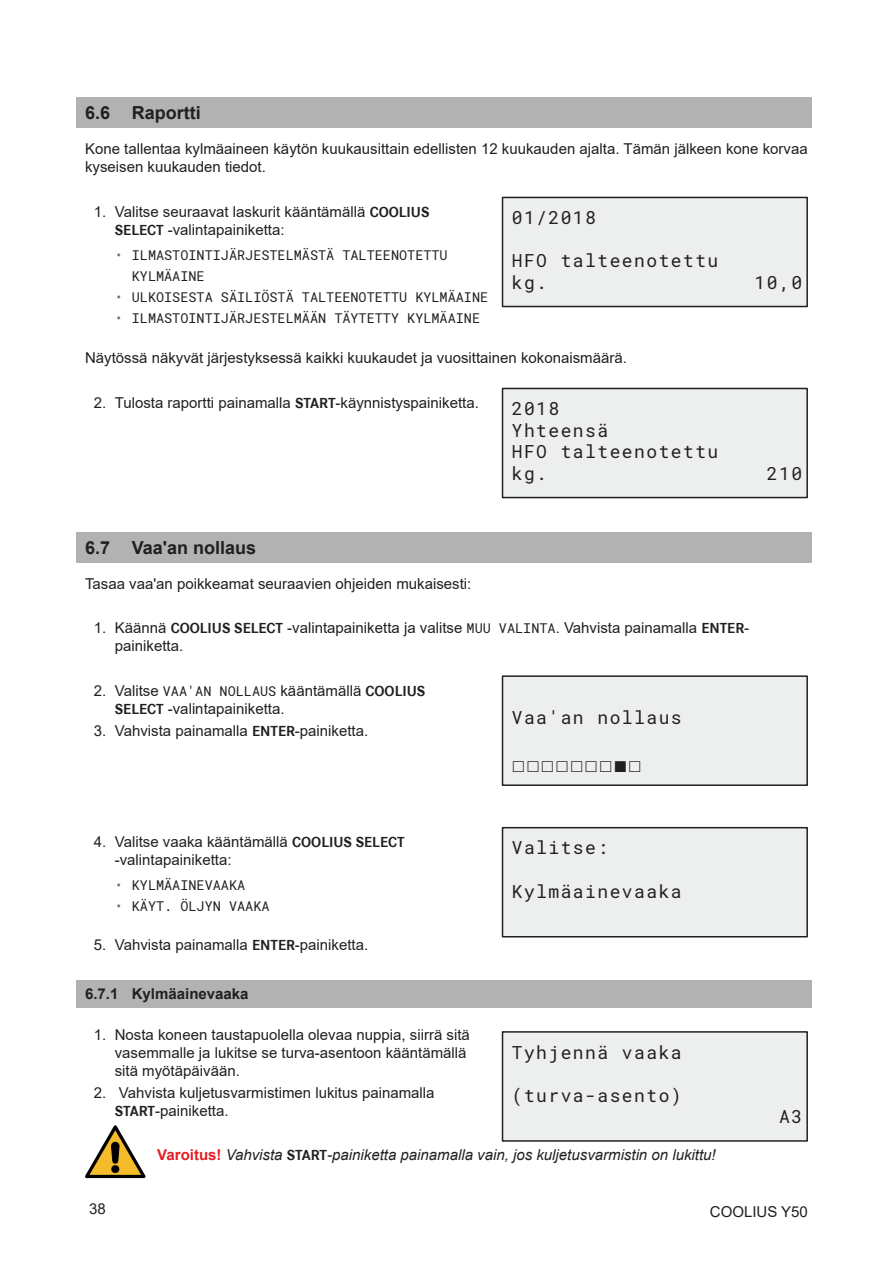
<style>
.page{position:relative;width:893px;height:1263px;background:#fff}
.page>*{position:absolute;margin:0;border:0;box-sizing:border-box;transform-origin:0 0}
.t1{font:18px/21.6px "Roboto Mono";letter-spacing:.08em;color:#231f20}
.t2{font:700 18px "Arial";color:#231f20}
.t3{font:15px/18px "Arial";color:#231f20}
.t4{font:italic 15px "Arial";color:#231f20}
.t5{font:700 15px "Arial";color:#231f20}
.t6{font:13.5px/21px "Roboto Mono";color:#231f20}
.s1{font-family:"Corporate S";font-weight:700}
.s2{color:#737173}
.s3{font-family:"Roboto Mono";font-size:13.5px}
.s4{font-weight:700;font-style:normal;color:#e41e25}
.s5{font-family:"Corporate S";font-weight:700;font-style:normal}
</style>
<div class="page">
<div style="left:77px;top:98px;width:735px;height:30px;background:#b2b2b2"></div>
<div style="left:77px;top:532px;width:735px;height:30px;background:#b2b2b2"></div>
<div style="left:77px;top:980px;width:735px;height:28px;background:#b2b2b2"></div>
<div style="left:502px;top:197px;width:305px;height:109px;background:#edefef"></div>
<div style="left:502px;top:197px;width:306px;height:110px;border:2px solid #231f20"></div>
<div style="left:502px;top:388px;width:305px;height:109px;background:#edefef"></div>
<div style="left:502px;top:388px;width:306px;height:110px;border:2px solid #231f20"></div>
<div style="left:502px;top:676px;width:305px;height:109px;background:#edefef"></div>
<div style="left:502px;top:675px;width:306px;height:111px;border:2px solid #231f20"></div>
<div style="left:502px;top:828px;width:305px;height:109px;background:#edefef"></div>
<div style="left:502px;top:827px;width:306px;height:110px;border:2px solid #231f20"></div>
<div style="left:502px;top:1032px;width:305px;height:109px;background:#edefef"></div>
<div style="left:502px;top:1031px;width:306px;height:111px;border:2px solid #231f20"></div>
<svg style="left:85px;top:1125px;width:61px;height:53px"></svg>
<p class="t2" style="left:85px;top:100px;width:117px">6.6 Raportti</p>
<p class="t3" style="left:85px;top:140px;width:724px">Kone tallentaa kylmäaineen käytön kuukausittain edellisten 12 kuukauden ajalta. Tämän jälkeen kone korvaa kyseisen kuukauden tiedot.</p>
<p class="t3" style="left:115px;top:203px;width:316px;text-indent:-21px">1. Valitse seuraavat laskurit kääntämällä <span class="s1">COOLIUS<br>SELECT</span> -valintapainiketta:</p>
<p class="t6" style="left:132px;top:244px;width:317px;text-indent:-17px"><span class="s2">•</span> ILMASTOINTIJÄRJESTELMÄSTÄ TALTEENOTETTU<br>KYLMÄAINE</p>
<p class="t6" style="left:115px;top:286px;width:375px"><span class="s2">•</span> ULKOISESTA SÄILIÖSTÄ TALTEENOTETTU KYLMÄAINE</p>
<p class="t6" style="left:115px;top:307px;width:367px"><span class="s2">•</span> ILMASTOINTIJÄRJESTELMÄÄN TÄYTETTY KYLMÄAINE</p>
<p class="t3" style="left:85px;top:349px;width:543px">Näytössä näkyvät järjestyksessä kaikki kuukaudet ja vuosittainen kokonaismäärä.</p>
<p class="t3" style="left:94px;top:394px;width:387px">2. Tulosta raportti painamalla <span class="s1">START</span>-käynnistyspainiketta.</p>
<p class="t1" style="left:512px;top:206px;width:86px">01/2018</p>
<p class="t1" style="left:512px;top:249px;width:208px">HFO talteenotettu kg.</p>
<p class="t1" style="left:755px;top:271px;width:49px">10,0</p>
<p class="t1" style="left:512px;top:397px;width:208px">2018<br>Yhteensä<br>HFO talteenotettu kg.</p>
<p class="t1" style="left:767px;top:462px;width:37px">210</p>
<p class="t2" style="left:85px;top:535px;width:173px">6.7 Vaa'an nollaus</p>
<p class="t3" style="left:85px;top:574px;width:388px">Tasaa vaa'an poikkeamat seuraavien ohjeiden mukaisesti:</p>
<p class="t3" style="left:115px;top:619px;width:636px;text-indent:-21px">1. Käännä <span class="s1">COOLIUS SELECT</span> -valintapainiketta ja valitse <span class="s3">MUU VALINTA</span>. Vahvista painamalla <span class="s1">ENTER&shy;</span>painiketta.</p>
<p class="t3" style="left:115px;top:681px;width:312px;text-indent:-21px">2. Valitse <span class="s3">VAA'AN NOLLAUS</span> kääntämällä <span class="s1">COOLIUS<br>SELECT</span> -valintapainiketta.</p>
<p class="t3" style="left:94px;top:721px;width:276px">3. Vahvista painamalla <span class="s1">ENTER</span>-painiketta.</p>
<p class="t1" style="left:512px;top:706px;width:171px">Vaa'an nollaus</p>
<p class="t3" style="left:115px;top:833px;width:291px;text-indent:-21px">4. Valitse vaaka kääntämällä <span class="s1">COOLIUS SELECT </span>-valintapainiketta:</p>
<p class="t6" style="left:115px;top:875px;width:132px"><span class="s2">•</span> KYLMÄAINEVAAKA</p>
<p class="t6" style="left:115px;top:896px;width:156px"><span class="s2">•</span> KÄYT. ÖLJYN VAAKA</p>
<p class="t3" style="left:94px;top:936px;width:276px">5. Vahvista painamalla <span class="s1">ENTER</span>-painiketta.</p>
<p class="t5" style="left:85px;top:983px;width:165px">6.7.1 Kylmäainevaaka</p>
<p class="t3" style="left:115px;top:1025px;width:357px;text-indent:-21px">1. Nosta koneen taustapuolella olevaa nuppia, siirrä sitä vasemmalle ja lukitse se turva-asentoon kääntämällä sitä myötäpäivään.</p>
<p class="t3" style="left:115px;top:1083px;width:321px;text-indent:-21px">2. Vahvista kuljetusvarmistimen lukitus painamalla<br><span class="s1">START</span>-painiketta.</p>
<p class="t4" style="left:157px;top:1145px;width:560px"><span class="s4">Varoitus!</span> Vahvista <span class="s5">START</span>-painiketta painamalla vain, jos kuljetusvarmistin on lukittu!</p>
<p class="t1" style="left:512px;top:836px;width:98px">Valitse:</p>
<p class="t1" style="left:512px;top:880px;width:171px">Kylmäainevaaka</p>
<p class="t1" style="left:512px;top:1041px;width:171px">Tyhjennä vaaka</p>
<p class="t1" style="left:512px;top:1084px;width:171px">(turva-asento)</p>
<p class="t1" style="left:779px;top:1105px;width:25px">A3</p>
<p class="t3" style="left:89px;top:1200px;width:18px">38</p>
<p class="t3" style="left:710px;top:1202px;width:100px">COOLIUS Y50</p>
</div>
